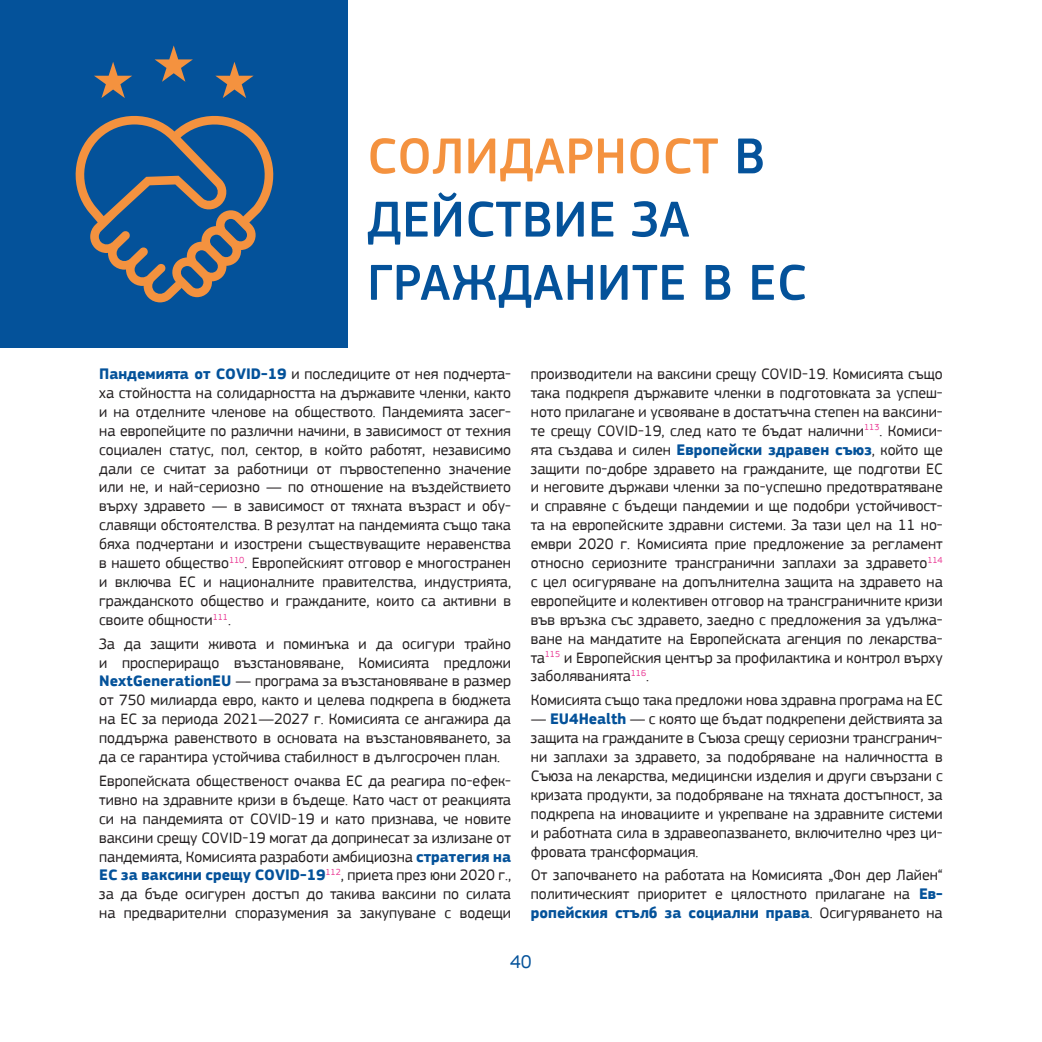
<style>
.page{position:relative;width:1042px;height:1042px;background:#fff}
.page>*{position:absolute;margin:0;border:0;box-sizing:border-box;transform-origin:0 0}
.t1{font:500 52.5px/63.2px "PF Square Sans Pro";letter-spacing:.01em;color:#04529a}
.t2{font:19.25px "PF Square Sans Pro";color:#04529a}
.p_-_paragraph{font:15.75px/18.9px "PF Square Sans Pro";color:#231f20;text-align:justify}
.s1{color:#f4923f}
.s2{font-weight:700;color:#04529a}
</style>
<div class="page">
<div style="left:0;top:0;width:347px;height:347px;background:#04529a"></div>
<svg style="left:155px;top:45px;width:38px;height:37px"></svg>
<svg style="left:94px;top:62px;width:38px;height:36px"></svg>
<svg style="left:215px;top:62px;width:39px;height:36px"></svg>
<svg style="left:75px;top:115px;width:199px;height:187px"></svg>
<hr style="left:1041px;top:555px;width:1px;height:487px;background:#f4923f">
<hr style="left:1041px;top:605px;width:1px;height:43px;background:#04529a">
<hr style="left:1041px;top:827px;width:1px;height:43px;background:#04529a">
<h2 class="t1" style="left:367px;top:126px;width:441px"><span class="s1">СОЛИДАРНОСТ</span> В<br>ДЕЙСТВИЕ ЗА<br>ГРАЖДАНИТЕ В ЕС</h2>
<p class="p_-_paragraph" style="left:99px;top:364px;width:413px"><span class="s2">Пандемията от COVID-19</span> и последиците от нея подчерта&shy;ха стойността на солидарността на държавите членки, както и на отделните членове на обществото. Пандемията засег&shy;на европейците по различни начини, в зависимост от техния социален статус, пол, сектор, в който работят, независимо дали се считат за работници от първостепенно значение или не, и най-сериозно — по отношение на въздействието върху здравето — в зависимост от тяхната възраст и обу&shy;славящи обстоятелства. В резултат на пандемията също така бяха подчертани и изострени съществуващите неравенства в нашето общество<sup>110</sup>. Европейският отговор е многостранен и включва ЕС и националните правителства, индустрията, гражданското общество и гражданите, които са активни в своите общности<sup>111</sup>.</p>
<p class="p_-_paragraph" style="left:99px;top:634px;width:413px">За да защити живота и поминъка и да осигури трайно и проспериращо възстановяване, Комисията предложи <span class="s2">NextGenerationEU</span> — програма за възстановяване в размер от 750 милиарда евро, както и целева подкрепа в бюджета на ЕС за периода 2021—2027 г. Комисията се ангажира да поддържа равенството в основата на възстановяването, за да се гарантира устойчива стабилност в дългосрочен план.</p>
<p class="p_-_paragraph" style="left:99px;top:771px;width:413px">Европейската общественост очаква ЕС да реагира по-ефек&shy;тивно на здравните кризи в бъдеще. Като част от реакцията си на пандемията от COVID-19 и като признава, че новите ваксини срещу COVID-19 могат да допринесат за излизане от пандемията, Комисията разработи амбициозна <span class="s2">стратегия на ЕС за ваксини срещу COVID-19</span><sup>112</sup>, приета през юни 2020 г., за да бъде осигурен достъп до такива ваксини по силата на предварителни споразумения за закупуване с водещи</p>
<p class="p_-_paragraph" style="left:531px;top:364px;width:413px">производители на ваксини срещу COVID-19. Комисията също така подкрепя държавите членки в подготовката за успеш&shy;ното прилагане и усвояване в достатъчна степен на ваксини&shy;те срещу COVID-19, след като те бъдат налични<sup>113</sup>. Комиси&shy;ята създава и силен <span class="s2">Европейски здравен съюз</span>, който ще защити по-добре здравето на гражданите, ще подготви ЕС и неговите държави членки за по-успешно предотвратяване и справяне с бъдещи пандемии и ще подобри устойчивост&shy;та на европейските здравни системи. За тази цел на 11 но&shy;ември 2020 г. Комисията прие предложение за регламент относно сериозните трансгранични заплахи за здравето<sup>114 </sup>с цел осигуряване на допълнителна защита на здравето на европейците и колективен отговор на трансграничните кризи във връзка със здравето, заедно с предложения за удължа&shy;ване на мандатите на Европейската агенция по лекарства&shy;та<sup>115</sup> и Европейския център за профилактика и контрол върху заболяванията<sup>116</sup>.</p>
<p class="p_-_paragraph" style="left:531px;top:691px;width:413px">Комисията също така предложи нова здравна програма на ЕС</p>
<p class="p_-_paragraph" style="left:531px;top:710px;width:413px">— <span class="s2">EU4Health</span> — с която ще бъдат подкрепени действията за защита на гражданите в Съюза срещу сериозни трансгранич&shy;ни заплахи за здравето, за подобряване на наличността в Съюза на лекарства, медицински изделия и други свързани с кризата продукти, за подобряване на тяхната достъпност, за подкрепа на иновациите и укрепване на здравните системи и работната сила в здравеопазването, включително чрез ци&shy;фровата трансформация.</p>
<p class="p_-_paragraph" style="left:531px;top:866px;width:413px">От започването на работата на Комисията „Фон дер Лайен“ политическият приоритет е цялостното прилагане на <span class="s2">Ев&shy;ропейския стълб за социални права</span>. Осигуряването на</p>
<p class="t2" style="left:510px;top:950px;width:23px">40</p>
</div>
